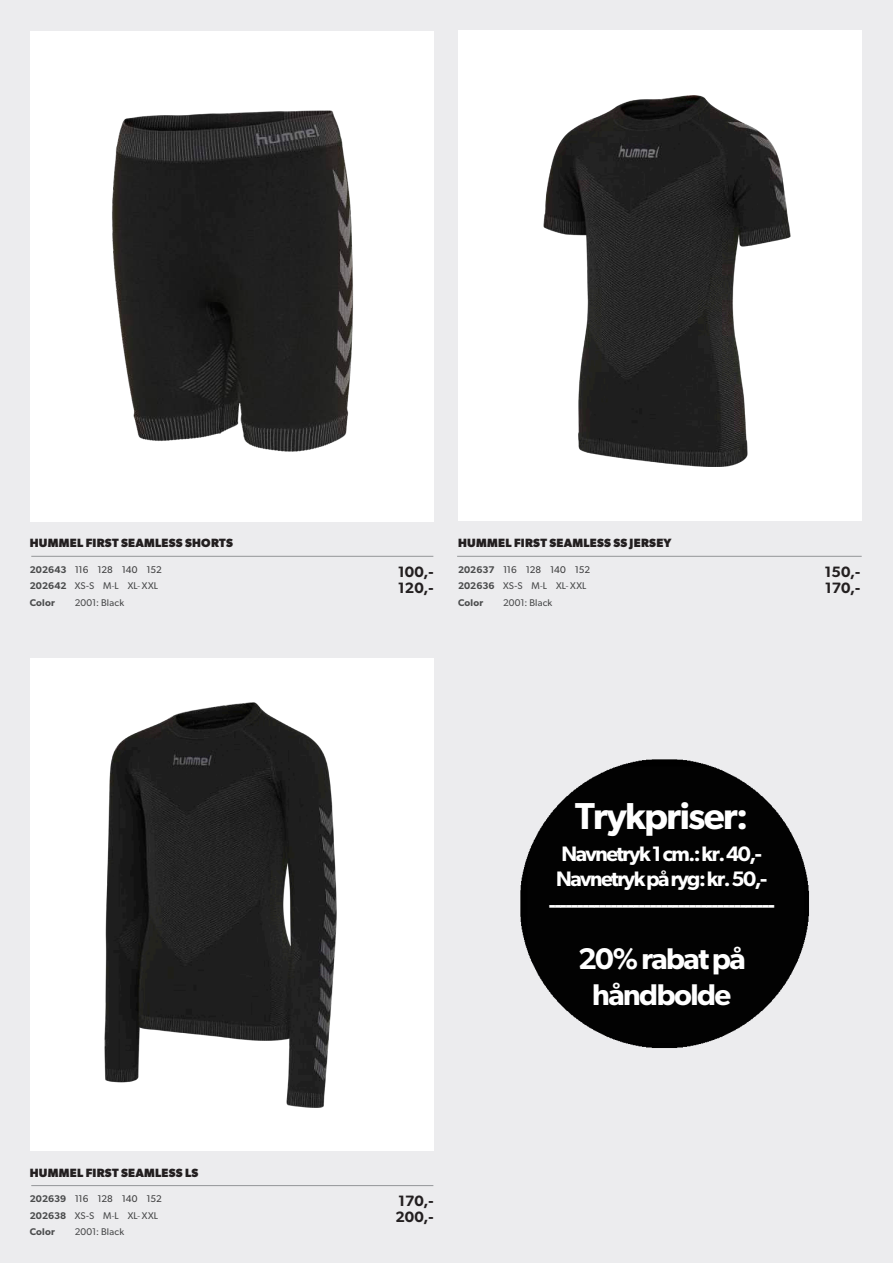
<style>
.page{position:relative;width:893px;height:1263px;background:#ececee}
.page>*{position:absolute;margin:0;border:0;box-sizing:border-box;transform-origin:0 0}
.t1{font:600 37.65px "Gibson";letter-spacing:-.04em;color:#fff}
.t2{font:600 30px/36px "Gibson";letter-spacing:-.05em;color:#fff;text-align:center}
.t3{font:600 21px/25.3px "Gibson";letter-spacing:-.07em;color:#fff;text-align:center}
.t4{font:600 15px/16px "Gibson";color:#231f20}
.t5{font:700 12px "Gibson";letter-spacing:.025em;color:#231f20}
.t6{font:600 9.75px/16.5px "Gibson";letter-spacing:.02em;color:#4b4c4d}
.t7{font:9.75px "Gibson";letter-spacing:.02em;color:#4b4c4d}
.s1{font-weight:400;color:#3e3e3f}
.s2{font-weight:400}
.s3{font-weight:400;font-size:9px;color:#717275}
</style>
<div class="page">
<div style="left:458px;top:30px;width:404px;height:490px;background:#fff"></div>
<div style="left:30px;top:659px;width:403px;height:492px;background:#fff"></div>
<div style="left:30px;top:31px;width:403px;height:491px;background:#fff"></div>
<hr style="left:31px;top:1185px;width:402px;height:1px;background:#939598">
<hr style="left:31px;top:556px;width:402px;height:1px;background:#939598">
<hr style="left:457px;top:556px;width:405px;height:1px;background:#939598">
<img style="left:543px;top:96px;width:248px;height:370px">
<img style="left:104px;top:702px;width:233px;height:405px">
<img style="left:112px;top:110px;width:242px;height:342px">
<img style="left:520px;top:759px;width:289px;height:289px">
<p class="t5" style="left:30px;top:536px;width:205px">HUMMEL FIRST SEAMLESS SHORTS</p>
<p class="t6" style="left:30px;top:561px;width:134px">202643 <span class="s1">116 128 140 152<br></span>202642 <span class="s2">XS-S M</span><span class="s3">-</span><span class="s2">L XL</span><span class="s3">-</span> <span class="s2">XXL<br></span>Color</p>
<p class="t7" style="left:75px;top:596px;width:51px">2001: Black</p>
<p class="t5" style="left:30px;top:1165px;width:170px">HUMMEL FIRST SEAMLESS LS</p>
<p class="t6" style="left:30px;top:1190px;width:134px">202639 <span class="s1">116 128 140 152<br></span>202638 <span class="s2">XS-S M</span><span class="s3">-</span><span class="s2">L XL</span><span class="s3">-</span> <span class="s2">XXL<br></span>Color</p>
<p class="t7" style="left:75px;top:1226px;width:51px">2001: Black</p>
<p class="t5" style="left:458px;top:536px;width:215px">HUMMEL FIRST SEAMLESS SS JERSEY</p>
<p class="t6" style="left:458px;top:561px;width:134px">202637 <span class="s1">116 128 140 152<br></span>202636 <span class="s2">XS-S M</span><span class="s3">-</span><span class="s2">L XL</span><span class="s3">-</span> <span class="s2">XXL<br></span>Color</p>
<h3 class="t4" style="left:398px;top:563px;width:37px">100,-<br>120,-</h3>
<h3 class="t4" style="left:825px;top:563px;width:37px">150,-<br>170,-</h3>
<p class="t7" style="left:503px;top:596px;width:51px">2001: Black</p>
<h3 class="t4" style="left:396px;top:1193px;width:39px">170,-<br>200,-</h3>
<h1 class="t1" style="left:575px;top:794px;width:175px">Trykpriser:</h1>
<h3 class="t3" style="left:549px;top:840px;width:228px">Navnetryk 1 cm.: kr. 40,-<br>Navnetryk på ryg: kr.50,- ----------------------------------------</h3>
<h2 class="t2" style="left:578px;top:940px;width:169px">20%rabat på håndbolde</h2>
</div>
